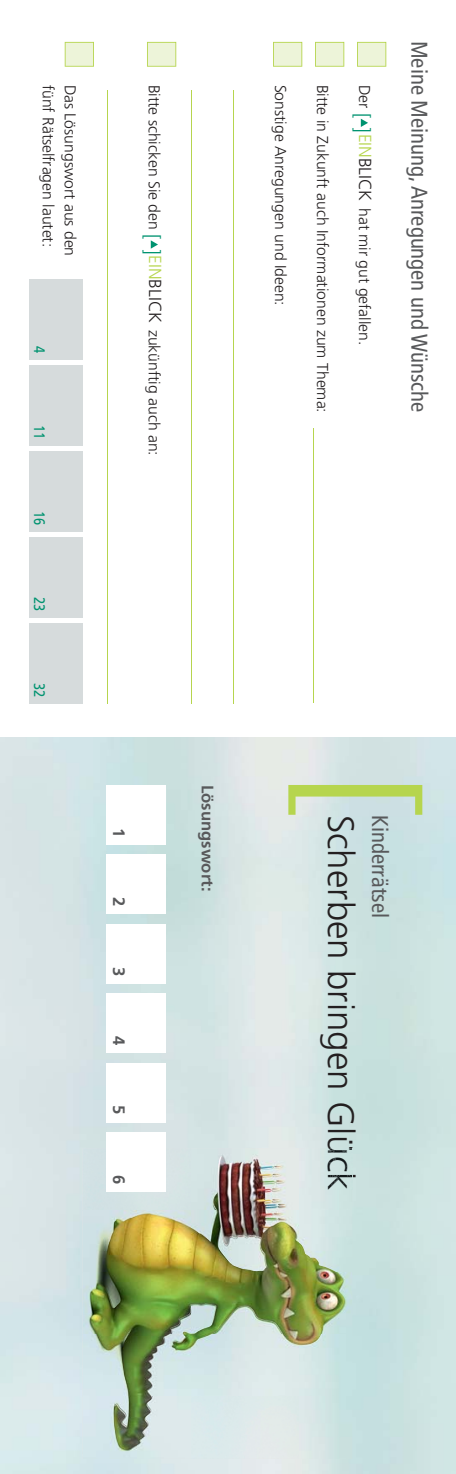
<style>
.page{position:relative;width:456px;height:1474px;background:#fff}
.page>*{position:absolute;margin:0;border:0;box-sizing:border-box;transform-origin:0 0}
.t1{font:300 36.75px "Frutiger LT Pro";color:#231f20}
.t2{font:condensed 22.75px "Frutiger LT Pro";color:#58595b}
.t3{font:300 20.65px "Frutiger";color:#009370}
.t4{font:300 17.5px "Frutiger";color:#231f20}
.t5{font:700 16.62px "Frutiger LT Pro";color:#58595b}
.t6{font:300 15.75px "Frutiger LT Pro";color:#231f20}
.t7{font:15.22px "Frutiger LT Pro";color:#009370;scale:.84 1}
.s1{color:#b6d54e}
.s2{color:#14191a}
.s3{color:#12191a}
</style>
<div class="page">
<svg style="left:361px;top:119px;width:7px;height:8px"></svg>
<svg style="left:151px;top:240px;width:7px;height:9px"></svg>
<svg style="left:357px;top:42px;width:29px;height:25px"></svg>
<svg style="left:315px;top:42px;width:29px;height:25px"></svg>
<svg style="left:273px;top:42px;width:29px;height:25px"></svg>
<svg style="left:147px;top:42px;width:29px;height:25px"></svg>
<svg style="left:65px;top:42px;width:29px;height:25px"></svg>
<hr style="left:233px;top:90px;width:1px;height:613px;background:#b6d54e">
<hr style="left:313px;top:428px;width:1px;height:275px;background:#b6d54e">
<hr style="left:191px;top:90px;width:1px;height:613px;background:#b6d54e">
<hr style="left:107px;top:90px;width:1px;height:613px;background:#b6d54e">
<div style="left:29px;top:622px;width:54px;height:81px;background:#d6dbdc"></div>
<div style="left:29px;top:451px;width:54px;height:80px;background:#d6dbdc"></div>
<div style="left:29px;top:536px;width:54px;height:81px;background:#d6dbdc"></div>
<div style="left:29px;top:279px;width:54px;height:81px;background:#d6dbdc"></div>
<div style="left:29px;top:365px;width:54px;height:81px;background:#d6dbdc"></div>
<svg style="left:288px;top:785px;width:134px;height:29px;background:#c5dc9f"></svg>
<img style="left:82px;top:1148px;width:270px;height:310px">
<img style="left:320px;top:1148px;width:32px;height:41px">
<img style="left:114px;top:1303px;width:102px;height:147px">
<div style="left:106px;top:1132px;width:60px;height:59px;background:#fff"></div>
<p class="t6" style="left:56px;top:85px;width:164px;rotate:90deg">fünf Rätselfragen lautet:</p>
<p class="t6" style="left:78px;top:85px;width:173px;rotate:90deg">Das Lösungswort aus den</p>
<p class="t7" style="left:47px;top:346px;width:10px;rotate:90deg">4</p>
<p class="t7" style="left:47px;top:425px;width:18px;rotate:90deg">11</p>
<p class="t7" style="left:47px;top:511px;width:18px;rotate:90deg">16</p>
<p class="t7" style="left:47px;top:597px;width:18px;rotate:90deg">23</p>
<p class="t7" style="left:47px;top:682px;width:18px;rotate:90deg">32</p>
<p class="t6" style="left:162px;top:85px;width:147px;rotate:90deg">Bitte schicken Sie den</p>
<p class="t6" style="left:288px;top:85px;width:223px;rotate:90deg">Sonstige Anregungen und Ideen:</p>
<p class="t6" style="left:330px;top:85px;width:330px;rotate:90deg">Bitte in Zukunft auch Informationen zum Thema:</p>
<h3 class="t3" style="left:164px;top:234px;width:22px;rotate:90deg">[ ]</h3>
<p class="t4" style="left:165px;top:255px;width:69px;rotate:90deg"><span class="s1">EIN</span>BLICK</p>
<p class="t6" style="left:162px;top:329px;width:128px;rotate:90deg">zukünftig auch an:</p>
<p class="t6" style="left:372px;top:85px;width:25px;rotate:90deg">Der</p>
<p class="t4" style="left:375px;top:134px;width:69px;rotate:90deg"><span class="s1">EIN</span>BLICK</p>
<h3 class="t3" style="left:374px;top:113px;width:22px;rotate:90deg">[ ]</h3>
<p class="t6" style="left:372px;top:208px;width:139px;rotate:90deg">hat mir gut gefallen.</p>
<h2 class="t2" style="left:430px;top:41px;width:373px;rotate:90deg">Meine Meinung, Anregungen und Wünsche</h2>
<p class="t5" style="left:127px;top:827px;width:11px;rotate:90deg">1</p>
<p class="t5" style="left:127px;top:897px;width:11px;rotate:90deg">2</p>
<p class="t5" style="left:127px;top:966px;width:11px;rotate:90deg">3</p>
<p class="t5" style="left:127px;top:1036px;width:11px;rotate:90deg">4</p>
<p class="t5" style="left:127px;top:1105px;width:11px;rotate:90deg">5</p>
<p class="t5" style="left:127px;top:1175px;width:11px;rotate:90deg">6</p>
<p class="t5" style="left:215px;top:785px;width:108px;rotate:90deg">Lösungswort:</p>
<h1 class="t1" style="left:359px;top:814px;width:377px;rotate:90deg">Scherben bringen Gl<span class="s2">üc</span><span class="s3">k</span></h1>
<h2 class="t2" style="left:391px;top:814px;width:105px;rotate:90deg">Kinderrätsel</h2>
</div>
